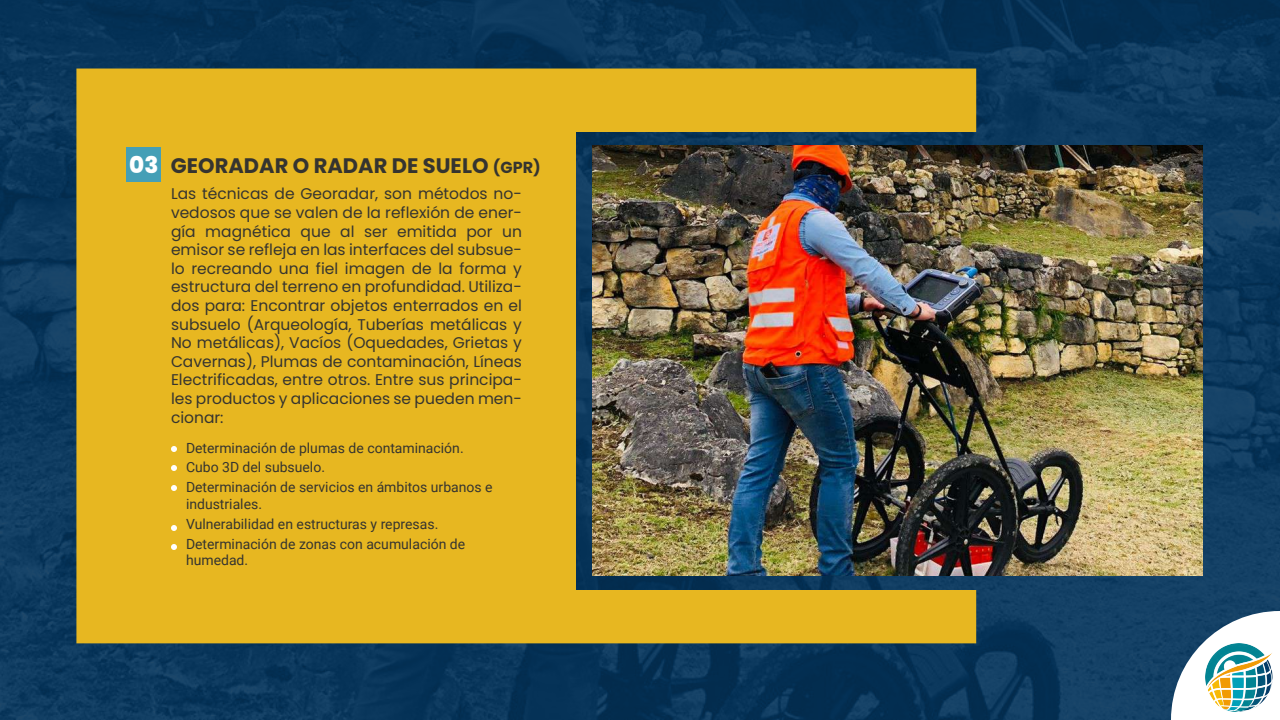
<style>
.page{position:relative;width:1280px;height:720px;background:#fff}
.page>*{position:absolute;margin:0;border:0;box-sizing:border-box;transform-origin:0 0}
.t1{font:700 21px "Poppins";color:#353430}
.t2{font:15.5px/18.6px "Poppins";color:#353430;text-align:justify}
.t3{font:14px/19.8px "Roboto";color:#353430}
.s1{font-weight:800;font-size:23px;color:#fff}
.s2{font-size:16px}
</style>
<div class="page">
<img style="left:0;top:0;width:1280px;height:720px">
<div style="left:76px;top:69px;width:900px;height:574px;background:#e7b721"></div>
<div style="left:126px;top:147px;width:35px;height:35px;background:#459fb6"></div>
<svg style="left:171px;top:446px;width:6px;height:6px"></svg>
<svg style="left:171px;top:465px;width:6px;height:6px"></svg>
<svg style="left:171px;top:485px;width:6px;height:6px"></svg>
<svg style="left:171px;top:525px;width:6px;height:6px"></svg>
<svg style="left:171px;top:544px;width:6px;height:6px"></svg>
<img style="left:592px;top:145px;width:611px;height:430px">
<svg style="left:1171px;top:611px;width:109px;height:109px"></svg>
<img style="left:1205px;top:644px;width:67px;height:67px">
<h1 class="t1" style="left:129px;top:153px;width:413px"><span class="s1">03</span> GEORADAR O RADAR DE SUELO <span class="s2">(GPR)</span></h1>
<p class="t2" style="left:171px;top:185px;width:353px">Las técnicas de Georadar, son métodos no&shy;vedosos que se valen de la reflexión de ener&shy;gía magnética que al ser emitida por un emisor se refleja en las interfaces del subsue&shy;lo recreando una fiel imagen de la forma y estructura del terreno en profundidad. Utiliza&shy;dos para: Encontrar objetos enterrados en el subsuelo (Arqueología, Tuberías metálicas y No metálicas), Vacíos (Oquedades, Grietas y Cavernas), Plumas de contaminación, Líneas Electrificadas, entre otros. Entre sus principa&shy;les productos y aplicaciones se pueden men&shy;cionar:</p>
<p class="t3" style="left:186px;top:437px;width:308px">Determinación de plumas de contaminación.<br>Cubo 3D del subsuelo.<br>Determinación de servicios en ámbitos urbanos e</p>
<p class="t3" style="left:186px;top:494px;width:281px">industriales.<br>Vulnerabilidad en estructuras y represas.<br>Determinación de zonas con acumulación de</p>
<p class="t3" style="left:186px;top:550px;width:64px">humedad.</p>
</div>
